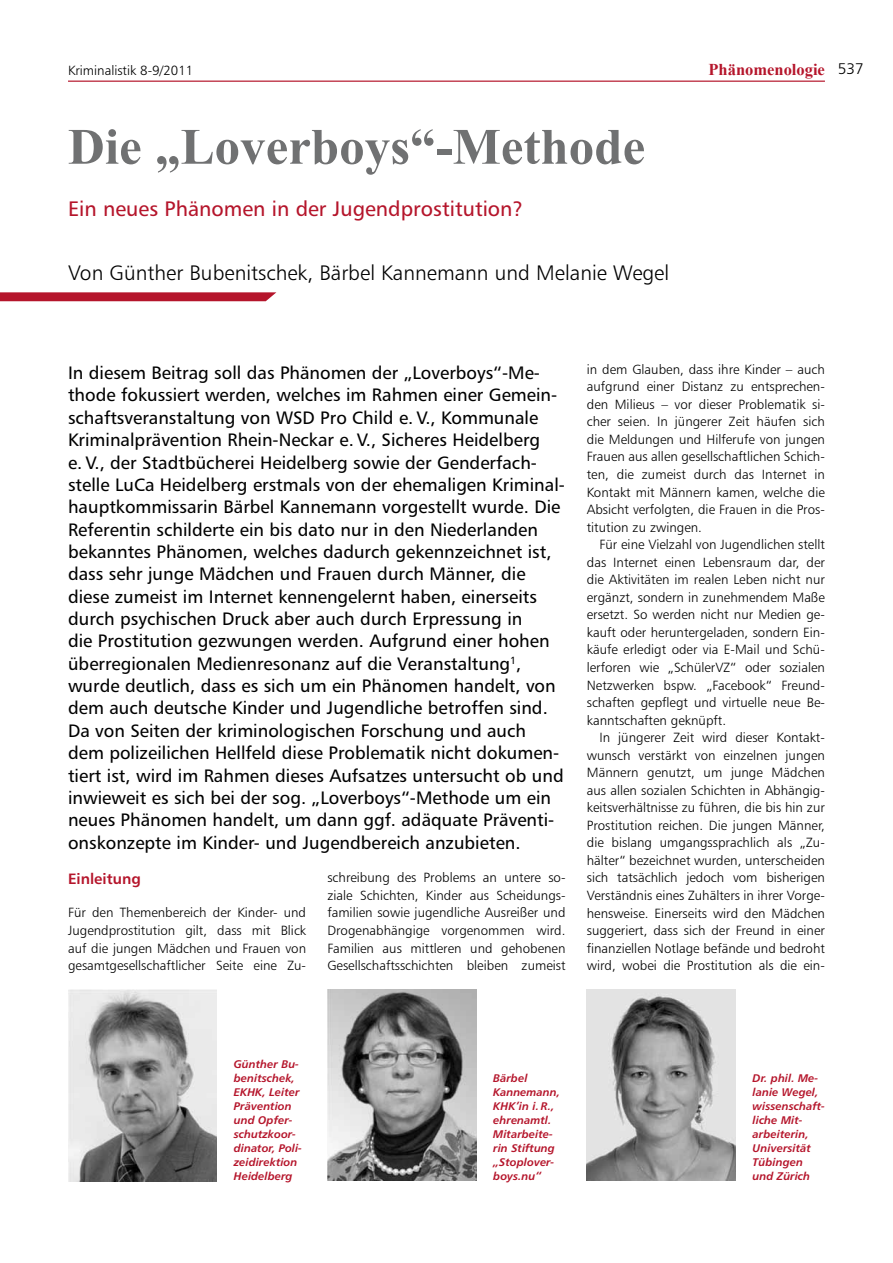
<style>
.page{position:relative;width:893px;height:1263px;background:#fff}
.page>*{position:absolute;margin:0;border:0;box-sizing:border-box;transform-origin:0 0}
.t1{font:700 51px "Times New Roman";color:#707172}
.t2{font:21px "Humanist 777 BT Light B";color:#000}
.t3{font:21px "Humanist 777 BT Roman B";color:#b5152b}
.t4{font:18px/22.4px "Humanist 777 BT Roman B";color:#000}
.t5{font:700 16.5px "Times New Roman";color:#b5152b}
.t6{font:15px "Humanist 777 BT Bold B";color:#b5152b}
.t7{font:13.35px/17.5px "Humanist 777 BT Light B";color:#000;text-align:justify}
.t8{font:11.1px/14.1px "Humanist 777 BT Bold Italic B";color:#b5152b}
.s1{font-family:"Humanist 777 BT Light B";font-weight:400;font-size:15.45px;color:#000}
</style>
<div class="page">
<hr style="left:68px;top:81px;width:757px;height:1px;background:#b5152b">
<svg style="left:0;top:292px;width:276px;height:9px;background:#b92236"></svg>
<img style="left:68px;top:989px;width:149px;height:193px">
<img style="left:327px;top:989px;width:149px;height:191px">
<img style="left:587px;top:989px;width:149px;height:191px">
<p class="t7" style="left:68px;top:61px;width:127px">Kriminalistik 8-9/2011</p>
<p class="t5" style="left:708px;top:58px;width:157px">Phänomenologie <span class="s1">537</span></p>
<h1 class="t1" style="left:68px;top:111px;width:579px">Die „Loverboys“-Methode</h1>
<h2 class="t3" style="left:68px;top:196px;width:457px">Ein neues Phänomen in der Jugendprostitution?</h2>
<h2 class="t2" style="left:68px;top:259px;width:603px">Von Günther Bubenitschek, Bärbel Kannemann und Melanie Wegel</h2>
<p class="t4" style="left:68px;top:361px;width:498px">In diesem Beitrag soll das Phänomen der „Loverboys“-Me&shy;thode fokussiert werden, welches im Rahmen einer Gemein&shy;schaftsveranstaltung von WSD Pro Child e. V., Kommunale Kriminalprävention Rhein-Neckar e. V., Sicheres Heidelberg<br>e. V., der Stadtbücherei Heidelberg sowie der Genderfach&shy;stelle LuCa Heidelberg erstmals von der ehemaligen Kriminal&shy;hauptkommissarin Bärbel Kannemann vorgestellt wurde. Die Referentin schilderte ein bis dato nur in den Niederlanden bekanntes Phänomen, welches dadurch gekennzeichnet ist, dass sehr junge Mädchen und Frauen durch Männer, die diese zumeist im Internet kennengelernt haben, einerseits durch psychischen Druck aber auch durch Erpressung in<br>die Prostitution gezwungen werden. Aufgrund einer hohen überregionalen Medienresonanz auf die Veranstaltung<sup>1</sup>, wurde deutlich, dass es sich um ein Phänomen handelt, von dem auch deutsche Kinder und Jugendliche betroffen sind.<br>Da von Seiten der kriminologischen Forschung und auch dem polizeilichen Hellfeld diese Problematik nicht dokumen&shy;tiert ist, wird im Rahmen dieses Aufsatzes untersucht ob und inwieweit es sich bei der sog. „Loverboys“-Methode um ein neues Phänomen handelt, um dann ggf. adäquate Präventi&shy;onskonzepte im Kinder- und Jugendbereich anzubieten.</p>
<p class="t6" style="left:68px;top:870px;width:74px">Einleitung</p>
<p class="t7" style="left:68px;top:904px;width:240px">Für den Themenbereich der Kinder- und Jugendprostitution gilt, dass mit Blick auf die jungen Mädchen und Frauen von gesamtgesellschaftlicher Seite eine Zu-</p>
<p class="t7" style="left:327px;top:869px;width:240px">schreibung des Problems an untere so&shy;ziale Schichten, Kinder aus Scheidungs&shy;familien sowie jugendliche Ausreißer und Drogenabhängige vorgenommen wird.<br>Familien aus mittleren und gehobenen Gesellschaftsschichten bleiben zumeist</p>
<p class="t7" style="left:587px;top:360px;width:240px">in dem Glauben, dass ihre Kinder – auch aufgrund einer Distanz zu entsprechen&shy;den Milieus – vor dieser Problematik si&shy;cher seien. In jüngerer Zeit häufen sich die Meldungen und Hilferufe von jungen Frauen aus allen gesellschaftlichen Schich&shy;ten, die zumeist durch das Internet in Kontakt mit Männern kamen, welche die Absicht verfolgten, die Frauen in die Pros&shy;titution zu zwingen.</p>
<p class="t7" style="left:587px;top:535px;width:240px;text-indent:13px">Für eine Vielzahl von Jugendlichen stellt das Internet einen Lebensraum dar, der die Aktivitäten im realen Leben nicht nur ergänzt, sondern in zunehmendem Maße ersetzt. So werden nicht nur Medien ge&shy;kauft oder heruntergeladen, sondern Ein&shy;käufe erledigt oder via E-Mail und Schü&shy;lerforen wie „SchülerVZ“ oder sozialen Netzwerken bspw. „Facebook“ Freund&shy;schaften gepflegt und virtuelle neue Be&shy;kanntschaften geknüpft.</p>
<p class="t7" style="left:587px;top:728px;width:240px;text-indent:13px">In jüngerer Zeit wird dieser Kontakt&shy;wunsch verstärkt von einzelnen jungen Männern genutzt, um junge Mädchen aus allen sozialen Schichten in Abhängig&shy;keitsverhältnisse zu führen, die bis hin zur Prostitution reichen. Die jungen Männer, die bislang umgangssprachlich als „Zu&shy;hälter“ bezeichnet wurden, unterscheiden sich tatsächlich jedoch vom bisherigen Verständnis eines Zuhälters in ihrer Vorge&shy;hensweise. Einerseits wird den Mädchen suggeriert, dass sich der Freund in einer finanziellen Notlage befände und bedroht wird, wobei die Prostitution als die ein-</p>
<p class="t8" style="left:234px;top:1056px;width:70px">Günther Bu&shy;benitschek,<br>EKHK, Leiter<br>Prävention und Opfer&shy;schutzkoor&shy;dinator, Poli&shy;zeidirektion<br>Heidelberg</p>
<p class="t8" style="left:493px;top:1070px;width:68px">Bärbel<br>Kannemann,<br>KHK’in i. R., ehrenamtl.<br>Mitarbeite&shy;rin Stiftung „Stoplover&shy;boys.nu“</p>
<p class="t8" style="left:753px;top:1070px;width:74px">Dr. phil. Me&shy;lanie Wegel, wissenschaft&shy;liche Mit&shy;arbeiterin,<br>Universität<br>Tübingen und Zürich</p>
</div>
